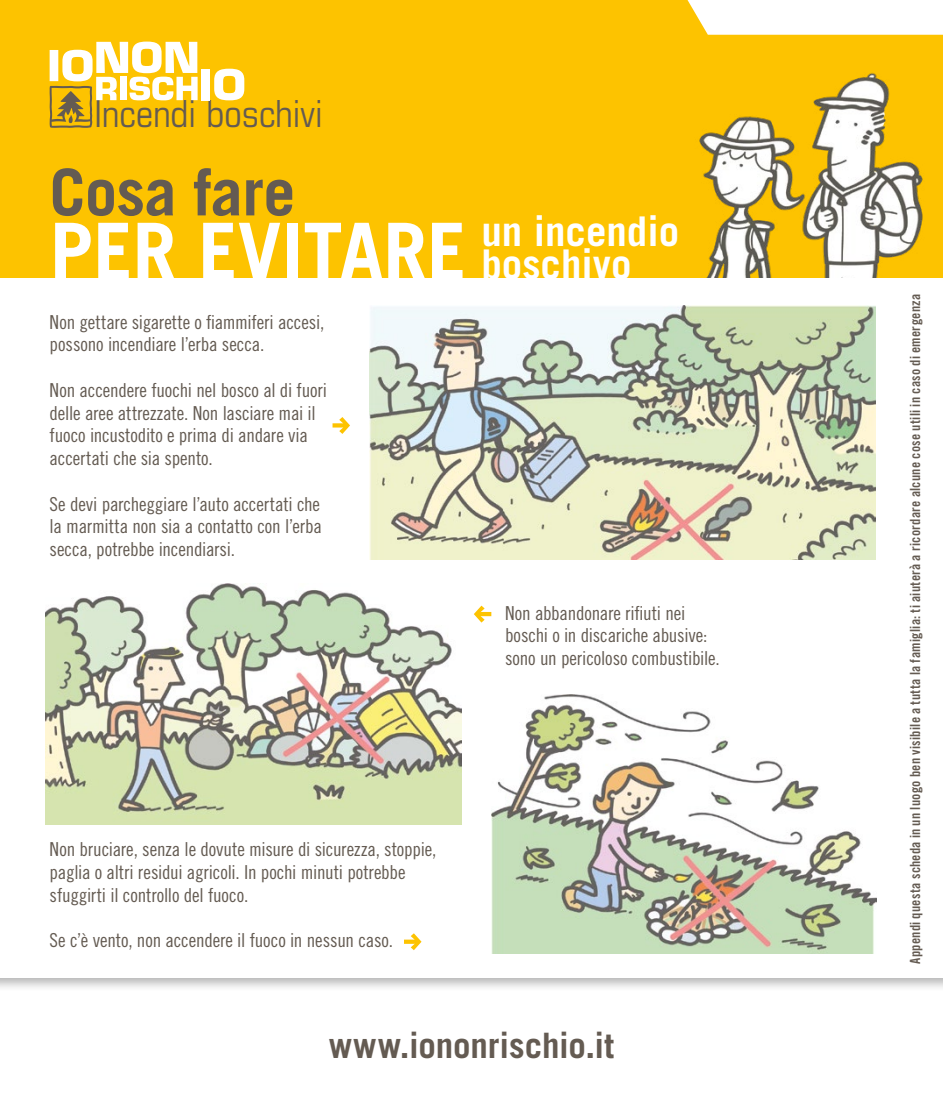
<style>
.page{position:relative;width:943px;height:1117px;background:#fff}
.page>*{position:absolute;margin:0;border:0;box-sizing:border-box;transform-origin:0 0}
.t1{font:700 78.58px "Trade Gothic LT Std";color:#fff}
.t2{font:700 64.58px "Trade Gothic LT Std";letter-spacing:-.01em;color:#645b52}
.t3{font:700 40.95px "Trade Gothic LT Std";color:#fff}
.t4{font:condensed 37.27px "Eurostile LT Std";color:#645b52}
.t5{font:700 35px "Trade Gothic LT Std";letter-spacing:-.005em;color:#645b52}
.t6{font:19.25px/22.8px "Trade Gothic LT Std Cn 18";letter-spacing:-.01em;color:#645b52}
.t7{font:14px "Trade Gothic LT Std Bd Cn 20";letter-spacing:.02em;color:#645b52}
</style>
<div class="page">
<div style="left:0;top:0;width:943px;height:277px;background:#fdc300"></div>
<img style="left:687px;top:58px;width:247px;height:219px">
<div style="left:0;top:348px;width:943px;height:644px;background:#000;opacity:.3"></div>
<div style="left:0;top:277px;width:943px;height:700px;background:#fff"></div>
<svg style="left:332px;top:417px;width:18px;height:17px"></svg>
<svg style="left:404px;top:933px;width:17px;height:17px"></svg>
<svg style="left:474px;top:605px;width:17px;height:17px"></svg>
<div style="left:201px;top:69px;width:9px;height:31px;background:#fff"></div>
<svg style="left:214px;top:69px;width:30px;height:31px"></svg>
<svg style="left:49px;top:42px;width:149px;height:86px"></svg>
<img style="left:369px;top:305px;width:506px;height:254px">
<img style="left:45px;top:583px;width:417px;height:240px">
<img style="left:491px;top:694px;width:385px;height:259px">
<h3 class="t4" style="left:94px;top:92px;width:230px">Incendi boschivi</h3>
<h2 class="t2" style="left:50px;top:153px;width:247px">Cosa fare</h2>
<h1 class="t1" style="left:50px;top:203px;width:631px">PER EVITARE <sup>un</sup> <sup>incendio</sup></h1>
<h3 class="t3" style="left:481px;top:239px;width:151px">boschivo</h3>
<p class="t6" style="left:50px;top:310px;width:276px">Non gettare sigarette o fiammiferi accesi, possono incendiare l’erba secca.</p>
<p class="t6" style="left:50px;top:378px;width:279px">Non accendere fuochi nel bosco al di fuori delle aree attrezzate. Non lasciare mai il fuoco incustodito e prima di andare via accertati che sia spento.</p>
<p class="t6" style="left:50px;top:492px;width:274px;text-align:justify">Se devi parcheggiare l’auto accertati che la marmitta non sia a contatto con l’erba secca, potrebbe incendiarsi.</p>
<p class="t6" style="left:50px;top:837px;width:388px">Non bruciare, senza le dovute misure di sicurezza, stoppie, paglia o altri residui agricoli. In pochi minuti potrebbe sfuggirti il controllo del fuoco.</p>
<p class="t6" style="left:50px;top:928px;width:345px">Se c’è vento, non accendere il fuoco in nessun caso.</p>
<p class="t6" style="left:505px;top:601px;width:216px">Non abbandonare rifiuti nei boschi o in discariche abusive: sono un pericoloso combustibile.</p>
<h3 class="t5" style="left:329px;top:1024px;width:287px">www.iononrischio.it</h3>
<p class="t7" style="left:906px;top:963px;width:671px;rotate:-90deg">Appendi questa scheda in un luogo ben visibile a tutta la famiglia: ti aiuterà a ricordare alcune cose utili in caso di emergenza</p>
</div>
